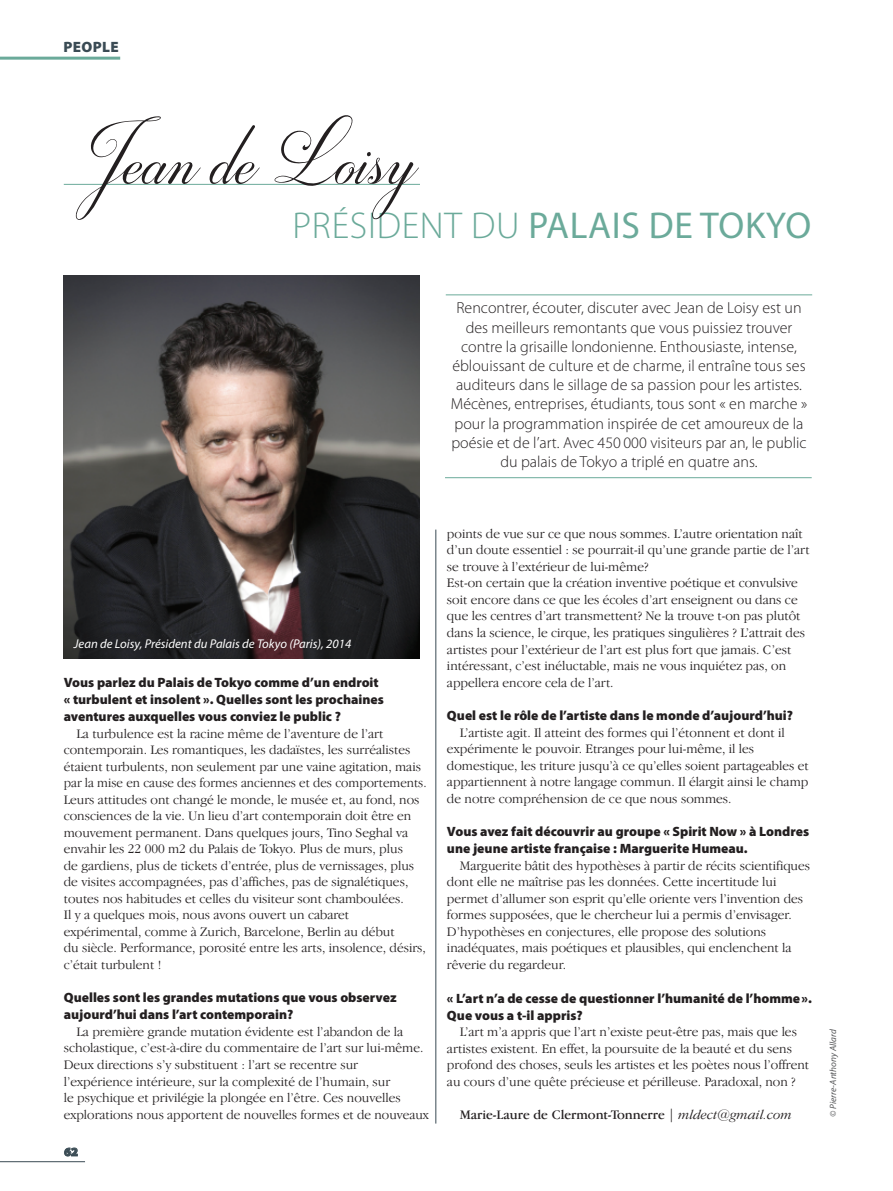
<style>
.page{position:relative;width:893px;height:1191px;background:#fff}
.page>*{position:absolute;margin:0;border:0;box-sizing:border-box;transform-origin:0 0}
.t1{font:89.1px "Darleston";color:#231f20}
.t2{font:37.5px "Myriad Pro";letter-spacing:.02em;color:#6baa9a}
.t3{font:300 16.05px/19.2px "Myriad Pro";color:#231f20;text-align:center}
.t4{font:900 15px "Myriad Pro";letter-spacing:.02em;color:#3a4b54}
.t5{font:300 13.5px/16.5px "Garamond IT Cby BT";color:#231f20}
.t6{font:900 13.5px/17.1px "Myriad Pro";color:#231f20}
.t7{font:13.5px "Garamond IT Cby BT";color:#231f20}
.t8{font:italic 12.75px "Myriad Pro";color:#fff}
.t9{font:900 12px "Myriad Pro";color:#3a4b54}
.t10{font:italic 9.15px "Myriad Pro";color:#57585a}
.s1{font-weight:300}
.s2{font-weight:300;font-style:italic}
</style>
<div class="page">
<hr style="left:0;top:1161px;width:85px;height:1px;background:#3a4b54">
<hr style="left:0;top:57px;width:120px;height:3px;background:#6baa9a">
<hr style="left:435px;top:529px;width:1px;height:594px;background:#3a4b54">
<hr style="left:64px;top:184px;width:356px;height:1px;background:#6baa9a">
<img style="left:64px;top:275px;width:356px;height:384px">
<hr style="left:446px;top:294px;width:366px;height:1px;background:#6baa9a">
<hr style="left:445px;top:477px;width:367px;height:1px;background:#6baa9a">
<p class="t4" style="left:64px;top:41px;width:56px">PEOPLE</p>
<h1 class="t1" style="left:76px;top:111px;width:344px">Jean de Loisy</h1>
<h2 class="t2" style="left:292px;top:212px;width:521px"><span class="s1">PRÉSIDENT DU</span> PALAIS DE TOKYO</h2>
<p class="t3" style="left:451px;top:300px;width:358px">Rencontrer, écouter, discuter avec Jean de Loisy est un des meilleurs remontants que vous puissiez trouver contre la grisaille londonienne. Enthousiaste, intense, éblouissant de culture et de charme, il entraîne tous ses auditeurs dans le sillage de sa passion pour les artistes.<br>Mécènes, entreprises, étudiants, tous sont « en marche » pour la programmation inspirée de cet amoureux de la poésie et de l’art. Avec 450 000 visiteurs par an, le public du palais de Tokyo a triplé en quatre ans.</p>
<p class="t8" style="left:74px;top:638px;width:279px">Jean de Loisy, Président du Palais de Tokyo (Paris), 2014</p>
<p class="t6" style="left:64px;top:675px;width:322px">Vous parlez du Palais de Tokyo comme d’un endroit « turbulent et insolent ». Quelles sont les prochaines aventures auxquelles vous conviez le public ?</p>
<p class="t5" style="left:64px;top:726px;width:364px;text-indent:13px">La turbulence est la racine même de l’aventure de l’art contemporain. Les romantiques, les dadaïstes, les surréalistes étaient turbulents, non seulement par une vaine agitation, mais par la mise en cause des formes anciennes et des comportements.<br>Leurs attitudes ont changé le monde, le musée et, au fond, nos consciences de la vie. Un lieu d’art contemporain doit être en mouvement permanent. Dans quelques jours, Tino Seghal va envahir les 22 000 m2 du Palais de Tokyo. Plus de murs, plus<br>de gardiens, plus de tickets d’entrée, plus de vernissages, plus de visites accompagnées, pas d’affiches, pas de signalétiques, toutes nos habitudes et celles du visiteur sont chamboulées.<br>Il y a quelques mois, nous avons ouvert un cabaret expérimental, comme à Zurich, Barcelone, Berlin au début<br>du siècle. Performance, porosité entre les arts, insolence, désirs, c’était turbulent !</p>
<p class="t6" style="left:64px;top:990px;width:334px">Quelles sont les grandes mutations que vous observez aujourd’hui dans l’art contemporain?</p>
<p class="t5" style="left:64px;top:1024px;width:367px;text-indent:13px">La première grande mutation évidente est l’abandon de la scholastique, c’est-à-dire du commentaire de l’art sur lui-même.<br>Deux directions s’y substituent : l’art se recentre sur l’expérience intérieure, sur la complexité de l’humain, sur<br>le psychique et privilégie la plongée en l’être. Ces nouvelles explorations nous apportent de nouvelles formes et de nouveaux</p>
<p class="t9" style="left:64px;top:1147px;width:15px">62</p>
<p class="t5" style="left:447px;top:526px;width:364px">points de vue sur ce que nous sommes. L’autre orientation naît d’un doute essentiel : se pourrait-il qu’une grande partie de l’art se trouve à l’extérieur de lui-même?<br>Est-on certain que la création inventive poétique et convulsive soit encore dans ce que les écoles d’art enseignent ou dans ce que les centres d’art transmettent? Ne la trouve t-on pas plutôt dans la science, le cirque, les pratiques singulières ? L’attrait des artistes pour l’extérieur de l’art est plus fort que jamais. C’est intéressant, c’est inéluctable, mais ne vous inquiétez pas, on appellera encore cela de l’art.</p>
<p class="t6" style="left:447px;top:708px;width:348px">Quel est le rôle de l’artiste dans le monde d’aujourd’hui?</p>
<p class="t5" style="left:447px;top:725px;width:363px;text-indent:13px">L’artiste agit. Il atteint des formes qui l’étonnent et dont il expérimente le pouvoir. Etranges pour lui-même, il les domestique, les triture jusqu’à ce qu’elles soient partageables et appartiennent à notre langage commun. Il élargit ainsi le champ de notre compréhension de ce que nous sommes.</p>
<p class="t6" style="left:447px;top:824px;width:364px">Vous avez fait découvrir au groupe « Spirit Now » à Londres une jeune artiste française : Marguerite Humeau.</p>
<p class="t5" style="left:447px;top:858px;width:365px;text-indent:13px">Marguerite bâtit des hypothèses à partir de récits scientifiques dont elle ne maîtrise pas les données. Cette incertitude lui permet d’allumer son esprit qu’elle oriente vers l’invention des formes supposées, que le chercheur lui a permis d’envisager.<br>D’hypothèses en conjectures, elle propose des solutions inadéquates, mais poétiques et plausibles, qui enclenchent la rêverie du regardeur.</p>
<p class="t6" style="left:447px;top:990px;width:366px">« L’art n’a de cesse de questionner l’humanité de l’homme».<br>Que vous a t-il appris?</p>
<p class="t5" style="left:447px;top:1024px;width:364px;text-indent:13px">L’art m’a appris que l’art n’existe peut-être pas, mais que les artistes existent. En effet, la poursuite de la beauté et du sens profond des choses, seuls les artistes et les poètes nous l’offrent au cours d’une quête précieuse et périlleuse. Paradoxal, non ?</p>
<p class="t7" style="left:460px;top:1109px;width:334px">Marie-Laure de Clermont-Tonnerre <span class="s1">|</span> <span class="s2">mldect@gmail.com</span></p>
<p class="t10" style="left:829px;top:1116px;width:89px;rotate:-90deg">© Pierre-Anthony Allard</p>
</div>
